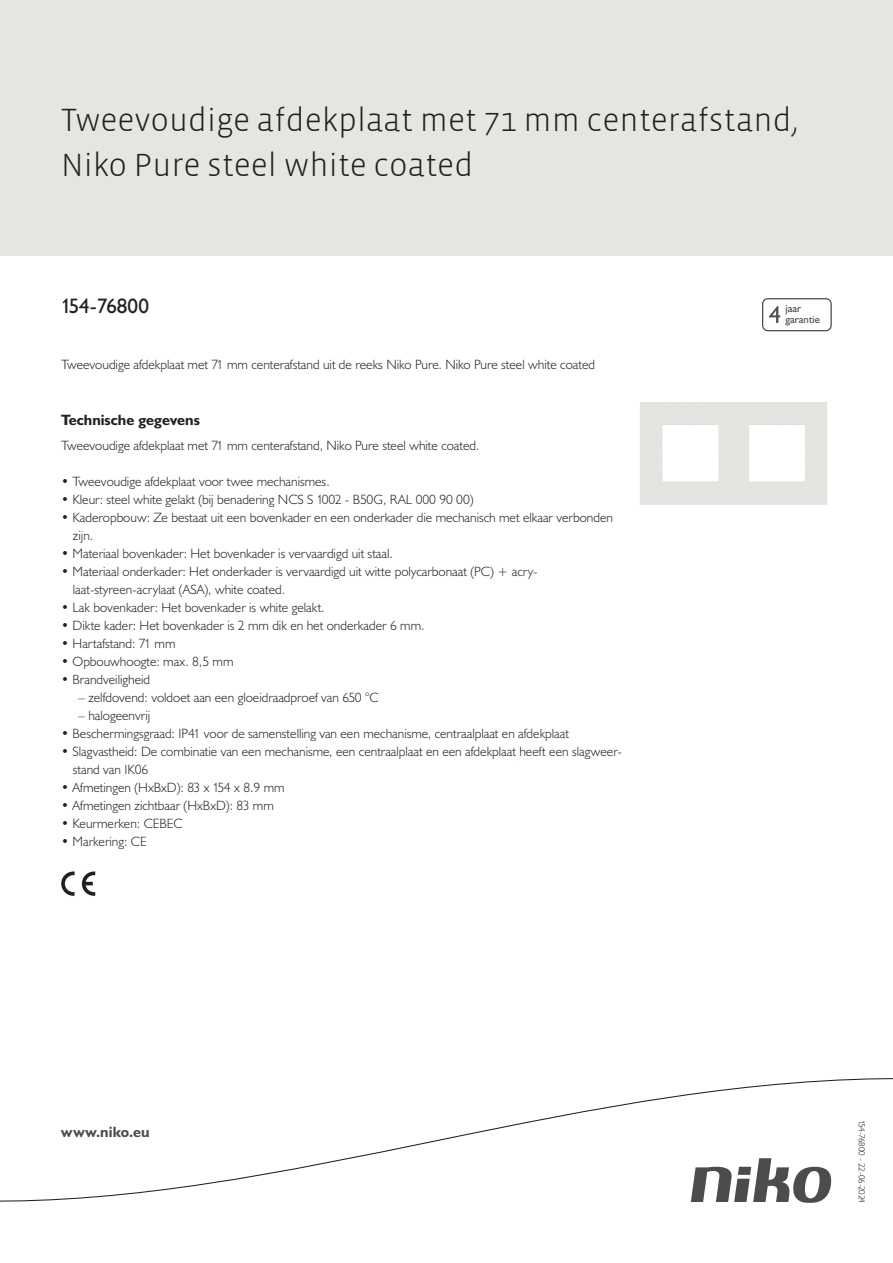
<style>
.page{position:relative;width:893px;height:1263px;background:#fff}
.page>*{position:absolute;margin:0;border:0;box-sizing:border-box;transform-origin:0 0}
.Title_datasheets{font:300 33px/45px "Vista Sans";color:#231f20}
.Article_number{font:21px "Humanist 521 BT";letter-spacing:-.01em;color:#231f20}
.Titles_parts{font:700 15px "Humanist 521 BT";color:#231f20}
.titel_afbeelding{font:700 15px "Humanist 521 BT";letter-spacing:.005em;color:#4b4c4d}
.USP_Bullets{font:300 13.5px/18px "Humanist 521 BT";color:#231f20}
.Platte_tekst_CAB{font:300 13.5px "Humanist 521 BT";color:#231f20}
.USP_Bullets_level_2{font:300 13.5px "Humanist 521 BT";color:#231f20}
.t1{font:10.8px/10.8px "Humanist 521 BT";color:#4b4c4d}
.Revision{font:300 9px "Humanist 521 BT";letter-spacing:-.03em;color:#231f20}
</style>
<div class="page">
<div style="left:0;top:0;width:893px;height:255px;background:#e6e6e0"></div>
<svg style="left:82px;top:871px;width:13px;height:25px"></svg>
<svg style="left:61px;top:871px;width:14px;height:25px"></svg>
<svg style="left:762px;top:298px;width:70px;height:33px"></svg>
<svg style="left:0;top:1078px;width:893px;height:125px"></svg>
<img style="left:640px;top:402px;width:188px;height:103px">
<p class="Title_datasheets" style="left:61px;top:98px;width:738px">Tweevoudige afdekplaat met 71 mm centerafstand,<br>Niko Pure steel white coated</p>
<p class="Article_number" style="left:61px;top:293px;width:89px">154-76800</p>
<p class="t1" style="left:785px;top:303px;width:36px">jaar garantie</p>
<p class="Platte_tekst_CAB" style="left:61px;top:356px;width:535px">Tweevoudige afdekplaat met 71 mm centerafstand uit de reeks Niko Pure. Niko Pure steel white coated</p>
<p class="Titles_parts" style="left:61px;top:411px;width:140px">Technische gegevens</p>
<p class="Platte_tekst_CAB" style="left:61px;top:437px;width:420px">Tweevoudige afdekplaat met 71 mm centerafstand, Niko Pure steel white coated.</p>
<p class="USP_Bullets" style="left:61px;top:472px;width:270px">• Tweevoudige afdekplaat voor twee mechanismes.</p>
<p class="USP_Bullets" style="left:61px;top:490px;width:414px">• Kleur: steel white gelakt (bij benadering NCS S 1002 - B50G, RAL 000 90 00)</p>
<p class="USP_Bullets" style="left:73px;top:508px;width:542px;text-indent:-12px">• Kaderopbouw: Ze bestaat uit een bovenkader en een onderkader die mechanisch met elkaar verbonden zijn.</p>
<p class="USP_Bullets" style="left:61px;top:544px;width:333px">• Materiaal bovenkader: Het bovenkader is vervaardigd uit staal.</p>
<p class="USP_Bullets" style="left:73px;top:562px;width:466px;text-indent:-12px">• Materiaal onderkader: Het onderkader is vervaardigd uit witte polycarbonaat (PC) + acry&shy;laat-styreen-acrylaat (ASA), white coated.</p>
<p class="USP_Bullets" style="left:61px;top:598px;width:265px">• Lak bovenkader: Het bovenkader is white gelakt.</p>
<p class="USP_Bullets" style="left:61px;top:616px;width:365px">• Dikte kader: Het bovenkader is 2 mm dik en het onderkader 6 mm.</p>
<p class="USP_Bullets" style="left:61px;top:634px;width:116px">• Hartafstand: 71 mm</p>
<p class="USP_Bullets" style="left:61px;top:652px;width:174px">• Opbouwhoogte: max. 8,5 mm</p>
<p class="USP_Bullets" style="left:61px;top:670px;width:91px">• Brandveiligheid</p>
<p class="USP_Bullets_level_2" style="left:78px;top:689px;width:302px">– zelfdovend: voldoet aan een gloeidraadproef van 650 °C</p>
<p class="USP_Bullets_level_2" style="left:78px;top:707px;width:73px">– halogeenvrij</p>
<p class="USP_Bullets" style="left:61px;top:724px;width:509px">• Beschermingsgraad: IP41 voor de samenstelling van een mechanisme, centraalplaat en afdekplaat</p>
<p class="USP_Bullets" style="left:73px;top:742px;width:550px;text-indent:-12px">• Slagvastheid: De combinatie van een mechanisme, een centraalplaat en een afdekplaat heeft een slagweer&shy;stand van IK06</p>
<p class="USP_Bullets" style="left:61px;top:778px;width:225px">• Afmetingen (HxBxD): 83 x 154 x 8.9 mm</p>
<p class="USP_Bullets" style="left:61px;top:796px;width:214px">• Afmetingen zichtbaar (HxBxD): 83 mm</p>
<p class="USP_Bullets" style="left:61px;top:814px;width:123px">• Keurmerken: CEBEC</p>
<p class="USP_Bullets" style="left:61px;top:832px;width:87px">• Markering: CE</p>
<p class="titel_afbeelding" style="left:61px;top:1122px;width:90px">www.niko.eu</p>
<p class="Revision" style="left:868px;top:1120px;width:84px;rotate:90deg">154-76800 - 22-06-2024</p>
</div>
